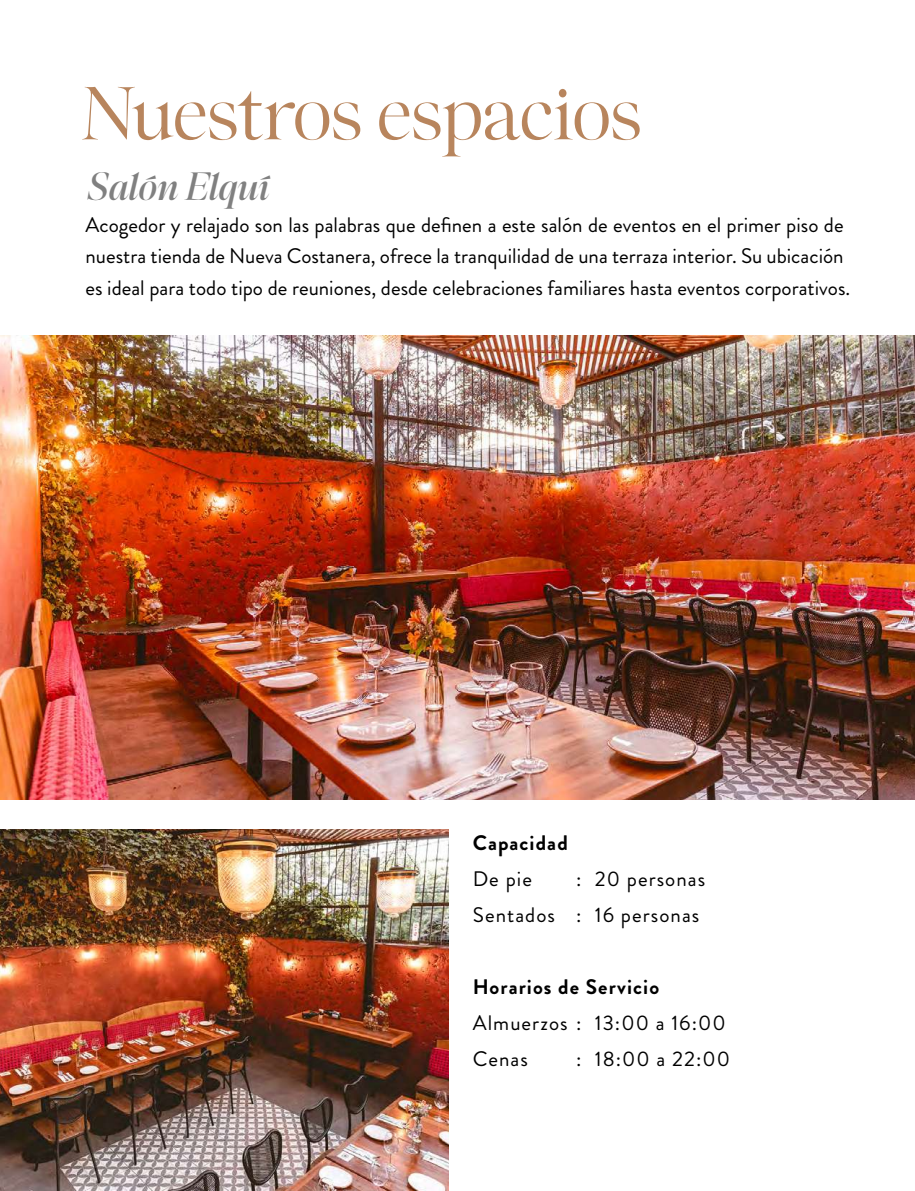
<style>
.page{position:relative;width:915px;height:1191px;background:#fff}
.page>*{position:absolute;margin:0;border:0;box-sizing:border-box;transform-origin:0 0}
.t1{font:300 54px "Megafield";letter-spacing:-.03em;color:#b8855d}
.t2{font:italic 500 27px "Megafield";letter-spacing:-.03em;color:#808080}
.t3{font:21px/31.5px "Brandon Grotesque";color:#000}
.t4{font:21px/36px "Brandon Grotesque";letter-spacing:.05em;color:#000;text-align:right}
.t5{font:700 21px "Brandon Grotesque";letter-spacing:.05em;color:#000}
</style>
<div class="page">
<img style="left:0;top:336px;width:914px;height:463px">
<img style="left:0;top:829px;width:448px;height:362px">
<h1 class="t1" style="left:81px;top:89px;width:562px">Nuestros espacios</h1>
<p class="t2" style="left:86px;top:175px;width:184px">Salón Elquí</p>
<p class="t3" style="left:86px;top:209px;width:765px">Acogedor y relajado son las palabras que definen a este salón de eventos en el primer piso de nuestra tienda de Nueva Costanera, ofrece la tranquilidad de una terraza interior. Su ubicación es ideal para todo tipo de reuniones, desde celebraciones familiares hasta eventos corporativos.</p>
<p class="t5" style="left:472px;top:828px;width:96px">Capacidad</p>
<p class="t3" style="left:472px;top:863px;width:61px">De pie</p>
<p class="t4" style="left:472px;top:860px;width:234px">: 20 personas<br>Sentados : 16 personas</p>
<p class="t5" style="left:472px;top:972px;width:188px">Horarios de Servicio</p>
<p class="t4" style="left:472px;top:1004px;width:254px;text-align:left">Almuerzos : 13:00 a 16:00<br>Cenas</p>
<p class="t3" style="left:576px;top:1043px;width:155px">: 18:00 a 22:00</p>
</div>
